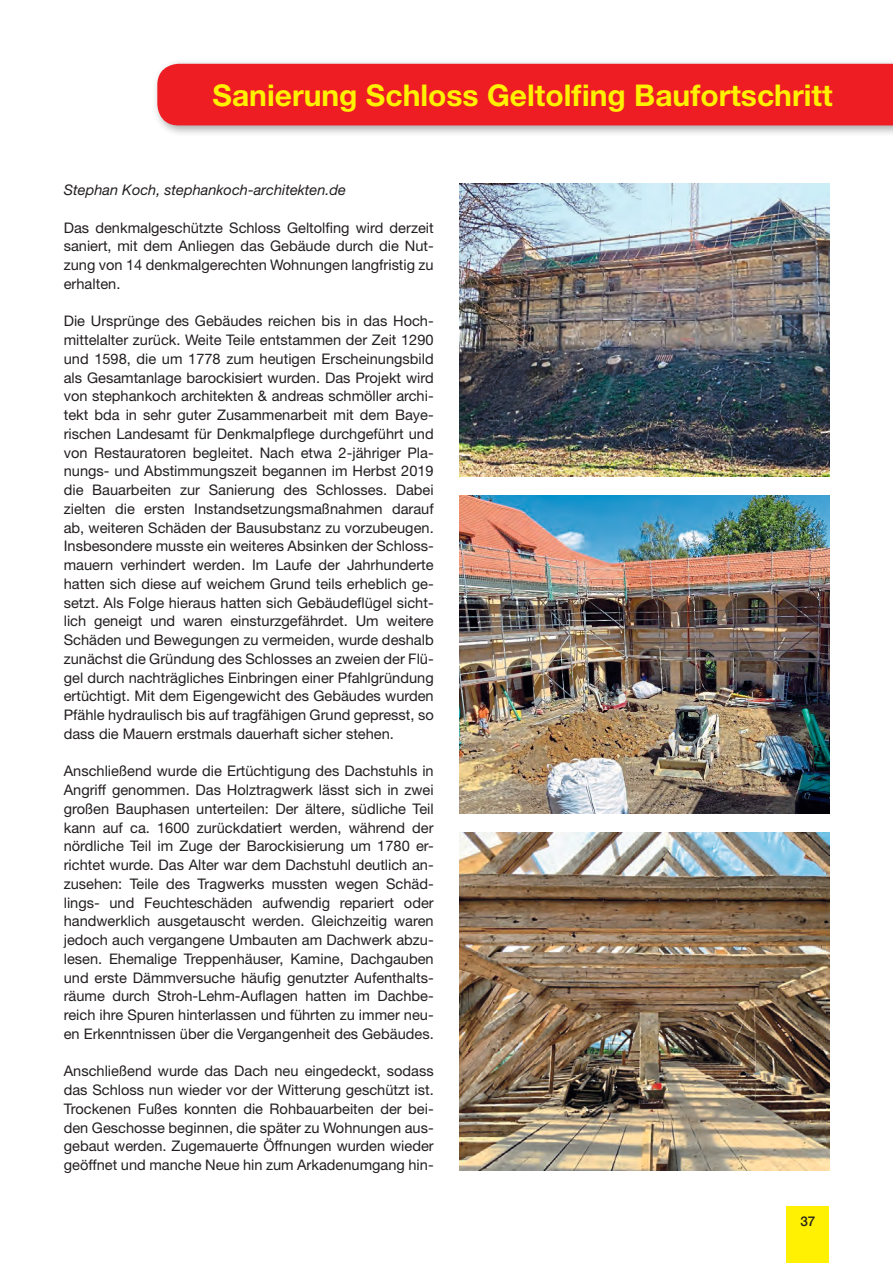
<style>
.page{position:relative;width:893px;height:1263px;background:#fff}
.page>*{position:absolute;margin:0;border:0;box-sizing:border-box;transform-origin:0 0}
.t1{font:700 30px "Helvetica Neue LT";color:#fff101}
.t2{font:14.7px/18.8px "Helvetica Neue LT";color:#231f20;text-align:justify}
.t3{font:italic 14.7px "Helvetica Neue LT";color:#231f20}
.t4{font:500 13.5px "Helvetica Neue LT";color:#231f20}
</style>
<div class="page">
<div style="left:787px;top:1206px;width:42px;height:57px;background:#fff101"></div>
<img style="left:459px;top:184px;width:370px;height:292px">
<img style="left:459px;top:495px;width:370px;height:318px">
<img style="left:459px;top:833px;width:370px;height:337px">
<div style="left:152px;top:58px;width:741px;height:79px;background:#231f20;opacity:.4"></div>
<div style="left:157px;top:64px;width:736px;height:61px;background:#ee1d23"></div>
<h1 class="t1" style="left:213px;top:76px;width:621px">Sanierung Schloss Geltolfing Baufortschritt</h1>
<p class="t3" style="left:64px;top:181px;width:284px">Stephan Koch, stephankoch-architekten.de</p>
<p class="t2" style="left:64px;top:218px;width:371px">Das denkmalgeschützte Schloss Geltolfing wird derzeit saniert, mit dem Anliegen das Gebäude durch die Nut&shy;zung von 14 denkmalgerechten Wohnungen langfristig zu erhalten.</p>
<p class="t2" style="left:64px;top:311px;width:371px">Die Ursprünge des Gebäudes reichen bis in das Hoch&shy;mittelalter zurück. Weite Teile entstammen der Zeit 1290 und 1598, die um 1778 zum heutigen Erscheinungsbild als Gesamtanlage barockisiert wurden. Das Projekt wird von stephankoch architekten &amp; andreas schmöller archi&shy;tekt bda in sehr guter Zusammenarbeit mit dem Baye&shy;rischen Landesamt für Denkmalpflege durchgeführt und von Restauratoren begleitet. Nach etwa 2-jähriger Pla&shy;nungs- und Abstimmungszeit begannen im Herbst 2019 die Bauarbeiten zur Sanierung des Schlosses. Dabei zielten die ersten Instandsetzungsmaßnahmen darauf ab, weiteren Schäden der Bausubstanz zu vorzubeugen.<br>Insbesondere musste ein weiteres Absinken der Schloss&shy;mauern verhindert werden. Im Laufe der Jahrhunderte hatten sich diese auf weichem Grund teils erheblich ge&shy;setzt. Als Folge hieraus hatten sich Gebäudeflügel sicht&shy;lich geneigt und waren einsturzgefährdet. Um weitere Schäden und Bewegungen zu vermeiden, wurde deshalb zunächst die Gründung des Schlosses an zweien der Flü&shy;gel durch nachträgliches Einbringen einer Pfahlgründung ertüchtigt. Mit dem Eigengewicht des Gebäudes wurden Pfähle hydraulisch bis auf tragfähigen Grund gepresst, so dass die Mauern erstmals dauerhaft sicher stehen.</p>
<p class="t2" style="left:64px;top:761px;width:371px">Anschließend wurde die Ertüchtigung des Dachstuhls in Angriff genommen. Das Holztragwerk lässt sich in zwei großen Bauphasen unterteilen: Der ältere, südliche Teil kann auf ca. 1600 zurückdatiert werden, während der nördliche Teil im Zuge der Barockisierung um 1780 er&shy;richtet wurde. Das Alter war dem Dachstuhl deutlich an&shy;zusehen: Teile des Tragwerks mussten wegen Schäd&shy;lings- und Feuchteschäden aufwendig repariert oder handwerklich ausgetauscht werden. Gleichzeitig waren jedoch auch vergangene Umbauten am Dachwerk abzu&shy;lesen. Ehemalige Treppenhäuser, Kamine, Dachgauben und erste Dämmversuche häufig genutzter Aufenthalts&shy;räume durch Stroh-Lehm-Auflagen hatten im Dachbe&shy;reich ihre Spuren hinterlassen und führten zu immer neu&shy;en Erkenntnissen über die Vergangenheit des Gebäudes.</p>
<p class="t2" style="left:64px;top:1061px;width:371px">Anschließend wurde das Dach neu eingedeckt, sodass das Schloss nun wieder vor der Witterung geschützt ist.<br>Trockenen Fußes konnten die Rohbauarbeiten der bei&shy;den Geschosse beginnen, die später zu Wohnungen aus&shy;gebaut werden. Zugemauerte Öffnungen wurden wieder geöffnet und manche Neue hin zum Arkadenumgang hin-</p>
<p class="t4" style="left:800px;top:1213px;width:17px">37</p>
</div>
